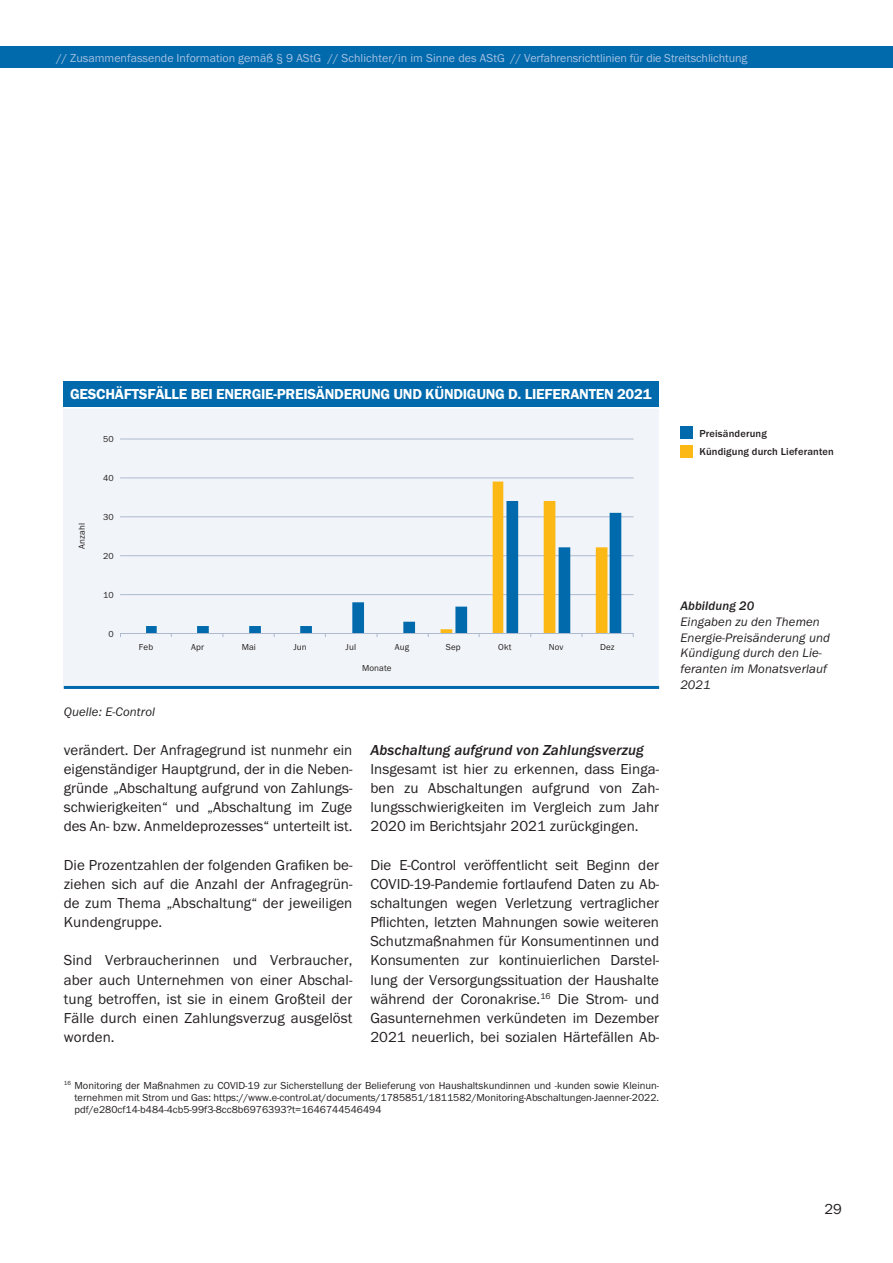
<style>
.page{position:relative;width:893px;height:1263px;background:#fff}
.page>*{position:absolute;margin:0;border:0;box-sizing:border-box;transform-origin:0 0}
.t1{font:15px/19.2px "Franklin Got Itc T";letter-spacing:.005em;color:#231f20;text-align:justify}
.t2{font:600 15px "Franklin Got Itc T";letter-spacing:-.015em;color:#fff}
.t3{font:italic 500 15px "Franklin Got Itc T";letter-spacing:.005em;color:#231f20}
.t4{font:italic 12.75px/15.8px "Franklin Got Itc T";letter-spacing:.01em;color:#231f20}
.t5{font:italic 500 12.75px "Franklin Got Itc T";letter-spacing:.01em;color:#231f20}
.t6{font:12px "Franklin Got Itc T";color:#a7c0e0}
.t7{font:10.5px/12px "Franklin Got Itc T";color:#231f20;text-align:justify}
.t8{font:500 10.5px/18.8px "Franklin Got Itc T";letter-spacing:.015em;color:#231f20}
.t9{font:9px "Franklin Got Itc T";letter-spacing:.01em;color:#231f20}
</style>
<div class="page">
<div style="left:0;top:47px;width:893px;height:21px;background:#006aad"></div>
<div style="left:680px;top:426px;width:13px;height:13px;background:#006aad"></div>
<div style="left:680px;top:445px;width:13px;height:13px;background:#fcb814"></div>
<div style="left:64px;top:406px;width:595px;height:281px;background:#f1f4f8"></div>
<hr style="left:120px;top:594px;width:514px;height:1px;background:#adbad0">
<hr style="left:120px;top:516px;width:514px;height:1px;background:#adbad0">
<hr style="left:120px;top:555px;width:514px;height:1px;background:#adbad0">
<hr style="left:120px;top:477px;width:514px;height:1px;background:#adbad0">
<div style="left:64px;top:382px;width:595px;height:25px;background:#006aad"></div>
<hr style="left:120px;top:439px;width:514px;height:1px;background:#adbad0">
<hr style="left:64px;top:686px;width:595px;height:3px;background:#006aad">
<hr style="left:64px;top:407px;width:595px;height:2px;background:#fff">
<svg style="left:478px;top:482px;width:105px;height:155px"></svg>
<svg style="left:146px;top:501px;width:475px;height:132px"></svg>
<hr style="left:120px;top:633px;width:514px;height:1px;background:#adbad0">
<p class="t6" style="left:56px;top:51px;width:692px">// Zusammenfassende Information gemäß § 9 AStG // Schlichter/in im Sinne des AStG // Verfahrensrichtlinien für die Streitschlichtung</p>
<p class="t2" style="left:70px;top:386px;width:583px">GESCHÄFTSFÄLLE BEI ENERGIE-PREISÄNDERUNG UND KÜNDIGUNG D. LIEFERANTEN 2021</p>
<p class="t9" style="left:77px;top:549px;width:27px;rotate:-90deg">Anzahl</p>
<p class="t9" style="left:103px;top:434px;width:12px">50</p>
<p class="t9" style="left:103px;top:473px;width:12px">40</p>
<p class="t9" style="left:103px;top:512px;width:12px">30</p>
<p class="t9" style="left:103px;top:551px;width:12px">20</p>
<p class="t9" style="left:103px;top:590px;width:12px">10</p>
<p class="t9" style="left:108px;top:629px;width:7px">0</p>
<p class="t9" style="left:139px;top:642px;width:16px">Feb</p>
<p class="t9" style="left:191px;top:642px;width:14px">Apr</p>
<p class="t9" style="left:242px;top:642px;width:16px">Mai</p>
<p class="t9" style="left:293px;top:642px;width:15px">Jun</p>
<p class="t9" style="left:346px;top:642px;width:12px">Jul</p>
<p class="t9" style="left:395px;top:642px;width:16px">Aug</p>
<p class="t9" style="left:446px;top:642px;width:16px">Sep</p>
<p class="t9" style="left:498px;top:642px;width:15px">Okt</p>
<p class="t9" style="left:549px;top:642px;width:16px">Nov</p>
<p class="t9" style="left:600px;top:642px;width:16px">Dez</p>
<p class="t9" style="left:362px;top:663px;width:31px">Monate</p>
<p class="t4" style="left:64px;top:704px;width:93px">Quelle: E-Control</p>
<p class="t1" style="left:64px;top:740px;width:290px">verändert. Der Anfragegrund ist nunmehr ein eigenständiger Hauptgrund, der in die Neben&shy;gründe „Abschaltung aufgrund von Zahlungs&shy;schwierigkeiten“ und „Abschaltung im Zuge des An- bzw. Anmeldeprozesses“ unterteilt ist.</p>
<p class="t1" style="left:64px;top:855px;width:290px">Die Prozentzahlen der folgenden Grafiken be&shy;ziehen sich auf die Anzahl der Anfragegrün&shy;de zum Thema „Abschaltung“ der jeweiligen Kundengruppe.</p>
<p class="t1" style="left:64px;top:950px;width:290px">Sind Verbraucherinnen und Verbraucher, aber auch Unternehmen von einer Abschal&shy;tung betroffen, ist sie in einem Großteil der Fälle durch einen Zahlungsverzug ausgelöst worden.</p>
<p class="t3" style="left:370px;top:741px;width:275px">Abschaltung aufgrund von Zahlungsverzug</p>
<p class="t1" style="left:370px;top:759px;width:290px">Insgesamt ist hier zu erkennen, dass Einga&shy;ben zu Abschaltungen aufgrund von Zah&shy;lungsschwierigkeiten im Vergleich zum Jahr 2020 im Berichtsjahr 2021 zurückgingen.</p>
<p class="t1" style="left:370px;top:855px;width:290px">Die E-Control veröffentlicht seit Beginn der COVID-19-Pandemie fortlaufend Daten zu Ab&shy;schaltungen wegen Verletzung vertraglicher Pflichten, letzten Mahnungen sowie weiteren Schutzmaßnahmen für Konsumentinnen und Konsumenten zur kontinuierlichen Darstel&shy;lung der Versorgungssituation der Haushalte während der Coronakrise.<sup>16</sup> Die Strom- und Gasunternehmen verkündeten im Dezember 2021 neuerlich, bei sozialen Härtefällen Ab-</p>
<p class="t7" style="left:74px;top:1079px;width:586px;text-indent:-11px"><sup>16</sup> Monitoring der Maßnahmen zu COVID-19 zur Sicherstellung der Belieferung von Haushaltskundinnen und -kunden sowie Kleinun&shy;ternehmen mit Strom und Gas: https://www.e-control.at/documents/1785851/1811582/Monitoring-Abschaltungen-Jaenner-2022. pdf/e280cf14-b484-4cb5-99f3-8cc8b6976393?t=1646744546494</p>
<p class="t8" style="left:699px;top:424px;width:136px">Preisänderung<br>Kündigung durch Lieferanten</p>
<p class="t5" style="left:680px;top:599px;width:75px">Abbildung 20</p>
<p class="t4" style="left:680px;top:614px;width:151px">Eingaben zu den Themen<br>Energie-Preisänderung und<br>Kündigung durch den Lie&shy;feranten im Monatsverlauf<br>2021</p>
<p class="t1" style="left:824px;top:1199px;width:19px">29</p>
</div>
